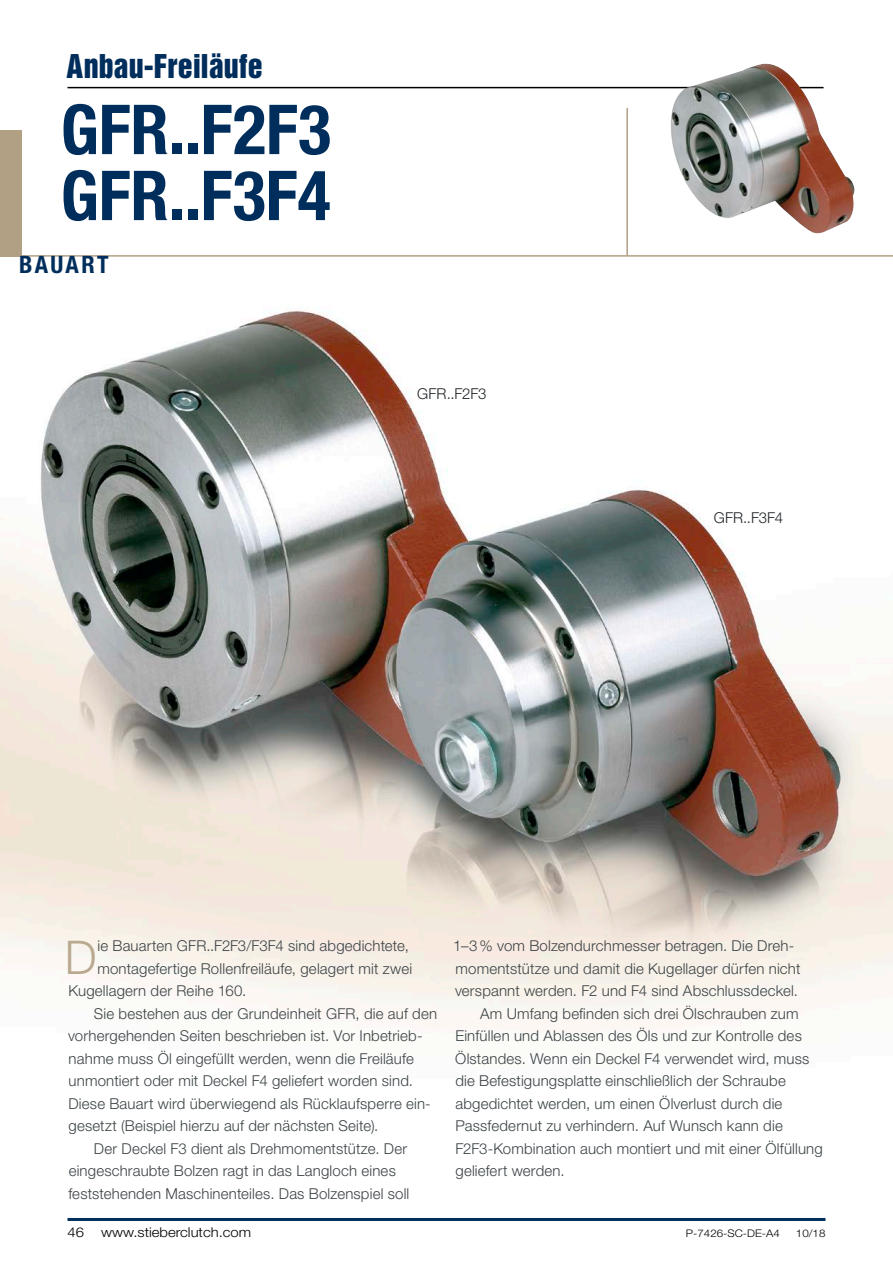
<style>
.page{position:relative;width:893px;height:1263px;background:#fff}
.page>*{position:absolute;margin:0;border:0;box-sizing:border-box;transform-origin:0 0}
.Headline_Big{font:700 condensed 69px/66px "Helvetica Neue LT Std";color:#002e5c}
.Fließtext_Initial{font:300 46.5px "Helvetica Neue LT Std";color:#b9a990}
.t1{font:30px "Helvetica Inserat LT Std";color:#002e5c}
.Headline_Blau{font:700 condensed 24px "Helvetica Neue LT Std";letter-spacing:.095em;color:#002e5c}
.Fließtext_Schwarz_Ei{font:300 15px/22.5px "Helvetica Neue LT Std";letter-spacing:.01em;color:#3b4346}
.Fließtext_Initial-2{font:300 15px "Helvetica Neue LT Std";letter-spacing:.01em;color:#3b4346}
.Fließtext_Schwarz{font:300 15px "Helvetica Neue LT Std";letter-spacing:-.005em;color:#1f2427}
.t2{font:300 13.5px "Helvetica Neue LT Std";color:#000;scale:1.1 1}
.t3{font:300 10.5px "Helvetica Neue LT Std";color:#000;scale:1.1 1}
</style>
<div class="page">
<hr style="left:68px;top:87px;width:756px;height:1px;background:#000">
<hr style="left:626px;top:108px;width:2px;height:148px;background:#b2a085">
<hr style="left:0;top:255px;width:893px;height:2px;background:#b2a085">
<div style="left:0;top:130px;width:21px;height:126px;background:#b2a085"></div>
<img style="left:668px;top:64px;width:187px;height:170px">
<img style="left:0;top:307px;width:893px;height:726px">
<hr style="left:68px;top:1218px;width:757px;height:3px;background:#002e5c">
<p class="t1" style="left:67px;top:48px;width:198px">Anbau-Freiläufe</p>
<p class="Headline_Big" style="left:61px;top:96px;width:272px">GFR..F2F3<br>GFR..F3F4</p>
<p class="Headline_Blau" style="left:19px;top:250px;width:91px">BAUART</p>
<p class="Fließtext_Schwarz" style="left:417px;top:384px;width:71px">GFR..F2F3</p>
<p class="Fließtext_Schwarz" style="left:714px;top:508px;width:71px">GFR..F3F4</p>
<p class="Fließtext_Initial" style="left:65px;top:929px;width:33px">D</p>
<p class="Fließtext_Initial-2" style="left:98px;top:937px;width:313px">ie Bauarten GFR..F2F3/F3F4 sind abgedichtete,</p>
<p class="Fließtext_Initial-2" style="left:97px;top:959px;width:316px">montagefertige Rollenfreiläufe, gelagert mit zwei</p>
<p class="Fließtext_Initial-2" style="left:68px;top:982px;width:179px">Kugellagern der Reihe 160.</p>
<p class="Fließtext_Schwarz_Ei" style="left:68px;top:1002px;width:371px;text-indent:26px">Sie bestehen aus der Grundeinheit GFR, die auf den vorhergehenden Seiten beschrieben ist. Vor Inbetrieb&shy;nahme muss Öl eingefüllt werden, wenn die Freiläufe unmontiert oder mit Deckel F4 geliefert worden sind.<br>Diese Bauart wird überwiegend als Rücklaufsperre ein&shy;gesetzt (Beispiel hierzu auf der nächsten Seite).</p>
<p class="Fließtext_Schwarz_Ei" style="left:68px;top:1137px;width:342px;text-indent:26px">Der Deckel F3 dient als Drehmomentstütze. Der eingeschraubte Bolzen ragt in das Langloch eines feststehenden Maschinenteiles. Das Bolzenspiel soll</p>
<p class="Fließtext_Schwarz_Ei" style="left:453px;top:934px;width:349px">1–3% vom Bolzendurchmesser betragen. Die Dreh&shy;momentstütze und damit die Kugellager dürfen nicht verspannt werden. F2 und F4 sind Abschlussdeckel.</p>
<p class="Fließtext_Schwarz_Ei" style="left:455px;top:1002px;width:369px;text-indent:25px">Am Umfang befinden sich drei Ölschrauben zum Einfüllen und Ablassen des Öls und zur Kontrolle des Ölstandes. Wenn ein Deckel F4 verwendet wird, muss die Befestigungsplatte einschließlich der Schraube abgedichtet werden, um einen Ölverlust durch die Passfedernut zu verhindern. Auf Wunsch kann die F2F3-Kombination auch montiert und mit einer Ölfüllung geliefert werden.</p>
<p class="t2" style="left:68px;top:1223px;width:17px">46</p>
<p class="t2" style="left:101px;top:1223px;width:138px">www.stieberclutch.com</p>
<p class="t3" style="left:686px;top:1226px;width:87px">P-7426-SC-DE-A4</p>
<p class="t3" style="left:796px;top:1226px;width:28px">10/18</p>
</div>
